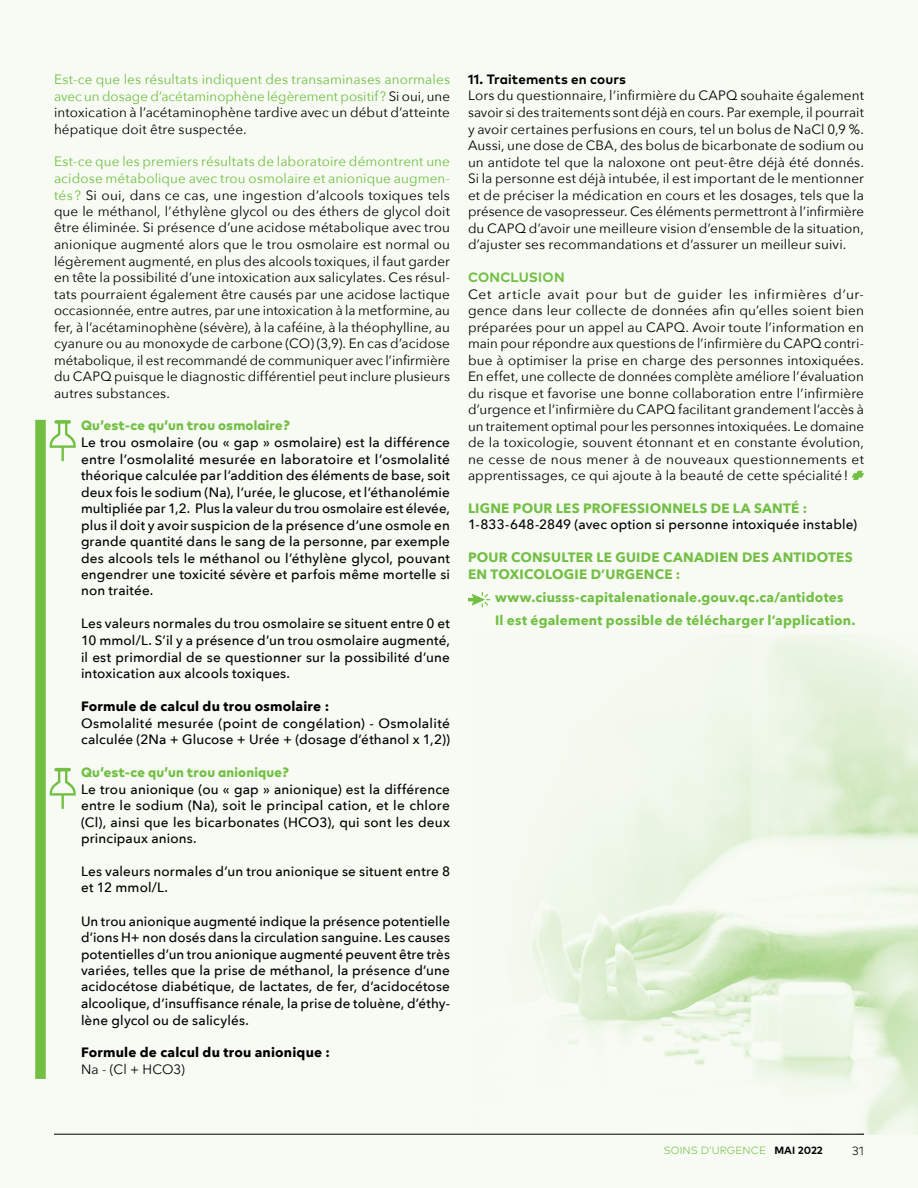
<style>
.page{position:relative;width:918px;height:1188px;background:#f7fbf4}
.page>*{position:absolute;margin:0;border:0;box-sizing:border-box;transform-origin:0 0}
.t1{font:13.5px/16.5px "Avenir Next";letter-spacing:.01em;color:#000;text-align:justify}
.t2{font:500 13.5px/16.5px "Avenir Next";letter-spacing:.01em;color:#000;text-align:justify}
.t3{font:700 13.5px/16.5px "Avenir Next";letter-spacing:.015em;color:#72bf44}
.t4{font:13.5px/16.5px "Avenir Next";letter-spacing:.01em;color:#72bf44;text-align:justify}
.t5{font:700 13.5px "Avenir Next";letter-spacing:.015em;color:#000}
.t6{font:800 13.5px "Mark Pro";letter-spacing:.015em;color:#72bf44}
.t7{font:700 13.5px "Mark Pro";letter-spacing:.01em;color:#000}
.t8{font:700 13.5px "Mark Pro";letter-spacing:.015em;color:#72bf44}
.t9{font:300 12px "Mark Pro";color:#000}
.t10{font:300 10.5px "Mark Pro";letter-spacing:.005em;color:#72bf44}
.s1{color:#000}
.s2{color:#72bf44}
.s3{font-weight:700;color:#000}
</style>
<div class="page">
<svg style="left:468px;top:592px;width:22px;height:15px"></svg>
<hr style="left:54px;top:1134px;width:810px;height:1px;background:#000">
<img style="left:468px;top:638px;width:450px;height:496px">
<div style="left:35px;top:420px;width:11px;height:659px;background:#72bf44"></div>
<svg style="left:852px;top:471px;width:12px;height:9px"></svg>
<svg style="left:50px;top:420px;width:26px;height:41px"></svg>
<svg style="left:50px;top:768px;width:26px;height:41px"></svg>
<p class="t4" style="left:54px;top:70px;width:398px">Est-ce que les résultats indiquent des transaminases anormales avec un dosage d’acétaminophène légèrement positif? <span class="s1">Si oui, une intoxication à l’acétaminophène tardive avec un début d’atteinte hépatique doit être suspectée.</span></p>
<p class="t1" style="left:54px;top:153px;width:398px"><span class="s2">Est-ce que les premiers résultats de laboratoire démontrent une acidose métabolique avec trou osmolaire et anionique augmen&shy;tés ?</span> Si oui, dans ce cas, une ingestion d’alcools toxiques tels que le méthanol, l’éthylène glycol ou des éthers de glycol doit être éliminée. Si présence d’une acidose métabolique avec trou anionique augmenté alors que le trou osmolaire est normal ou légèrement augmenté, en plus des alcools toxiques, il faut garder en tête la possibilité d’une intoxication aux salicylates. Ces résul&shy;tats pourraient également être causés par une acidose lactique occasionnée, entre autres, par une intoxication à la metformine, au fer, à l’acétaminophène (sévère), à la caféine, à la théophylline, au cyanure ou au monoxyde de carbone (CO) (3,9). En cas d’acidose métabolique, il est recommandé de communiquer avec l’infirmière du CAPQ puisque le diagnostic différentiel peut inclure plusieurs autres substances.</p>
<p class="t6" style="left:81px;top:415px;width:210px">Qu’est-ce qu’un trou osmolaire ?</p>
<p class="t2" style="left:81px;top:434px;width:371px">Le trou osmolaire (ou « gap » osmolaire) est la différence entre l’osmolalité mesurée en laboratoire et l’osmolalité théorique calculée par l’addition des éléments de base, soit deux fois le sodium (Na), l’urée, le glucose, et l’éthanolémie multipliée par 1,2. Plus la valeur du trou osmolaire est élevée, plus il doit y avoir suspicion de la présence d’une osmole en grande quantité dans le sang de la personne, par exemple des alcools tels le méthanol ou l’éthylène glycol, pouvant engendrer une toxicité sévère et parfois même mortelle si non traitée.</p>
<p class="t2" style="left:81px;top:615px;width:370px">Les valeurs normales du trou osmolaire se situent entre 0 et 10 mmol/L. S’il y a présence d’un trou osmolaire augmenté, il est primordial de se questionner sur la possibilité d’une intoxication aux alcools toxiques.</p>
<p class="t5" style="left:81px;top:695px;width:250px">Formule de calcul du trou osmolaire :</p>
<p class="t2" style="left:81px;top:714px;width:371px">Osmolalité mesurée (point de congélation) - Osmolalité calculée (2Na + Glucose + Urée + (dosage d’éthanol x 1,2))</p>
<p class="t6" style="left:81px;top:762px;width:209px">Qu’est-ce qu’un trou anionique ?</p>
<p class="t2" style="left:81px;top:780px;width:371px">Le trou anionique (ou « gap » anionique) est la différence entre le sodium (Na), soit le principal cation, et le chlore (Cl), ainsi que les bicarbonates (HCO3), qui sont les deux principaux anions.</p>
<p class="t2" style="left:81px;top:863px;width:371px">Les valeurs normales d’un trou anionique se situent entre 8 et 12 mmol/L.</p>
<p class="t2" style="left:81px;top:912px;width:371px">Un trou anionique augmenté indique la présence potentielle d’ions H+ non dosés dans la circulation sanguine. Les causes potentielles d’un trou anionique augmenté peuvent être très variées, telles que la prise de méthanol, la présence d’une acidocétose diabétique, de lactates, de fer, d’acidocétose alcoolique, d’insuffisance rénale, la prise de toluène, d’éthy&shy;lène glycol ou de salicylés.</p>
<p class="t5" style="left:81px;top:1041px;width:251px">Formule de calcul du trou anionique :</p>
<p class="t1" style="left:81px;top:1060px;width:105px">Na - (Cl + HCO3)</p>
<p class="t7" style="left:468px;top:69px;width:160px">11. Traitements en cours</p>
<p class="t1" style="left:468px;top:87px;width:398px">Lors du questionnaire, l’infirmière du CAPQ souhaite également savoir si des traitements sont déjà en cours. Par exemple, il pourrait y avoir certaines perfusions en cours, tel un bolus de NaCl 0,9 %.<br>Aussi, une dose de CBA, des bolus de bicarbonate de sodium ou un antidote tel que la naloxone ont peut-être déjà été donnés.<br>Si la personne est déjà intubée, il est important de le mentionner et de préciser la médication en cours et les dosages, tels que la présence de vasopresseur. Ces éléments permettront à l’infirmière du CAPQ d’avoir une meilleure vision d’ensemble de la situation, d’ajuster ses recommandations et d’assurer un meilleur suivi.</p>
<p class="t8" style="left:468px;top:267px;width:98px">CONCLUSION</p>
<p class="t1" style="left:468px;top:285px;width:398px">Cet article avait pour but de guider les infirmières d’ur&shy;gence dans leur collecte de données afin qu’elles soient bien préparées pour un appel au CAPQ. Avoir toute l’information en main pour répondre aux questions de l’infirmière du CAPQ contri&shy;bue à optimiser la prise en charge des personnes intoxiquées.<br>En effet, une collecte de données complète améliore l’évaluation du risque et favorise une bonne collaboration entre l’infirmière d’urgence et l’infirmière du CAPQ facilitant grandement l’accès à un traitement optimal pour les personnes intoxiquées. Le domaine de la toxicologie, souvent étonnant et en constante évolution, ne cesse de nous mener à de nouveaux questionnements et apprentissages, ce qui ajoute à la beauté de cette spécialité!</p>
<p class="t3" style="left:468px;top:500px;width:341px">LIGNE POUR LES PROFESSIONNELS DE LA SANTÉ :</p>
<p class="t2" style="left:468px;top:516px;width:391px">1-833-648-2849 (avec option si personne intoxiquée instable)</p>
<p class="t3" style="left:468px;top:549px;width:386px">POUR CONSULTER LE GUIDE CANADIEN DES ANTIDOTES<br>EN TOXICOLOGIE D’URGENCE :</p>
<p class="t3" style="left:495px;top:586px;width:362px;line-height:23.2px">www.ciusss-capitalenationale.gouv.qc.ca/antidotes<br>Il est également possible de télécharger l’application.</p>
<p class="t10" style="left:664px;top:1143px;width:161px">SOINS D’URGENCE <span class="s3">MAI 2022</span></p>
<p class="t9" style="left:852px;top:1141px;width:13px">31</p>
</div>
